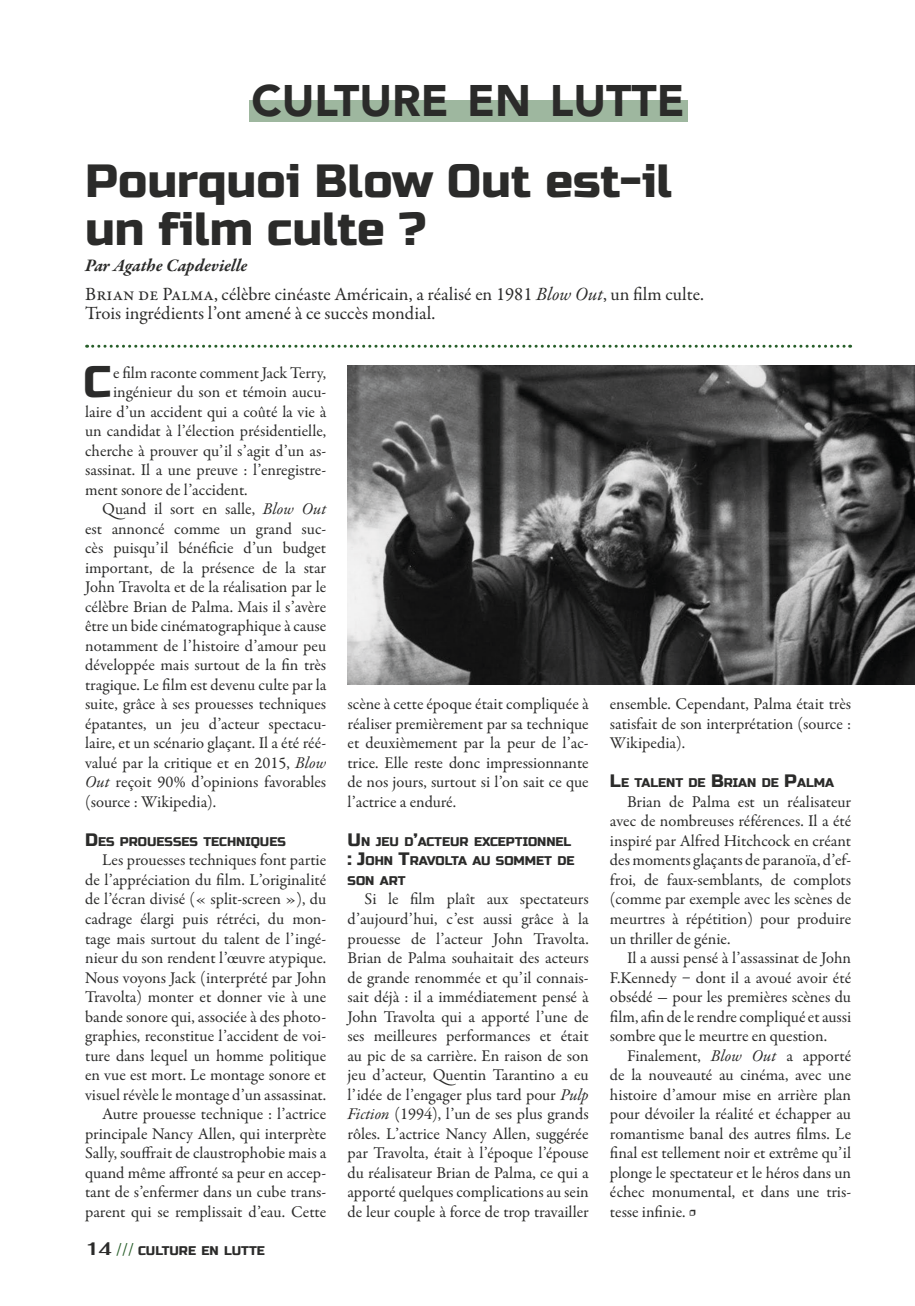
<style>
.page{position:relative;width:915px;height:1306px;background:#fff}
.page>*{position:absolute;margin:0;border:0;box-sizing:border-box;transform-origin:0 0}
.t1{font:46.5px/48px "Russo One";color:#2b2b2a}
.t2{font:44.4px "Russo One";color:#2b2b2a}
.t3{font:900 44.1px "Avenir";color:#2b2b2a}
.t4{font:18.75px/19.5px "Garamond Premr Pro";color:#2b2b2a}
.t5{font:italic 700 18px "Garamond Premr Pro";color:#2b2b2a}
.t6{font:16.5px/19.5px "Garamond Premr Pro";letter-spacing:.005em;color:#2b2b2a;text-align:justify}
.t7{font:12.6px/19.5px "Russo One";color:#2b2b2a}
.s1{font-style:italic}
.s2{font-size:18px}
.s3{font-family:"Fahkwang";font-weight:700;font-size:18px}
.s4{font-family:"Minion Pro";font-size:18px;color:#275e29}
.s5{font-family:"Minion Pro"}
</style>
<div class="page">
<div style="left:249px;top:100px;width:438px;height:22px;background:#9eb79f"></div>
<svg style="left:87px;top:345px;width:763px;height:3px"></svg>
<img style="left:347px;top:366px;width:567px;height:319px">
<h3 class="t3" style="left:251px;top:63px;width:29px">CULTURE</h3>
<h3 class="t3" style="left:467px;top:63px;width:110px">EN LUTTE</h3>
<h1 class="t1" style="left:85px;top:158px;width:588px">Pourquoi Blow Out est-il un film culte ?</h1>
<p class="t5" style="left:85px;top:254px;width:164px">Par Agathe Capdevielle</p>
<p class="t4" style="left:85px;top:284px;width:620px">Brian de Palma, célèbre cinéaste Américain, a réalisé en 1981 <span class="s1">Blow Out</span>, un film culte.<br>Trois ingrédients l’ont amené à ce succès mondial.</p>
<h2 class="t2" style="left:83px;top:356px;width:29px">C</h2>
<p class="t6" style="left:113px;top:363px;width:214px">e film raconte comment Jack Terry,</p>
<p class="t6" style="left:113px;top:383px;width:215px">ingénieur du son et témoin aucu-</p>
<p class="t6" style="left:85px;top:402px;width:242px">laire d’un accident qui a coûté la vie à</p>
<p class="t6" style="left:85px;top:422px;width:242px">un candidat à l’élection présidentielle,</p>
<p class="t6" style="left:85px;top:441px;width:242px">cherche à prouver qu’il s’agit d’un as-</p>
<p class="t6" style="left:85px;top:461px;width:242px">sassinat. Il a une preuve : l’enregistre-</p>
<p class="t6" style="left:85px;top:480px;width:164px">ment sonore de l’accident.</p>
<p class="t6" style="left:102px;top:500px;width:225px">Quand il sort en salle, <span class="s1">Blow Out</span></p>
<p class="t6" style="left:85px;top:519px;width:242px">est annoncé comme un grand suc-</p>
<p class="t6" style="left:85px;top:539px;width:242px">cès puisqu’il bénéficie d’un budget</p>
<p class="t6" style="left:85px;top:558px;width:242px">important, de la présence de la star</p>
<p class="t6" style="left:85px;top:578px;width:242px">John Travolta et de la réalisation par le</p>
<p class="t6" style="left:85px;top:597px;width:242px">célèbre Brian de Palma. Mais il s’avère</p>
<p class="t6" style="left:85px;top:617px;width:242px">être un bide cinématographique à cause</p>
<p class="t6" style="left:85px;top:636px;width:242px">notamment de l’histoire d’amour peu</p>
<p class="t6" style="left:85px;top:656px;width:242px">développée mais surtout de la fin très</p>
<p class="t6" style="left:85px;top:675px;width:243px">tragique. Le film est devenu culte par la</p>
<p class="t6" style="left:85px;top:695px;width:242px">suite, grâce à ses prouesses techniques</p>
<p class="t6" style="left:85px;top:714px;width:242px">épatantes, un jeu d’acteur spectacu-</p>
<p class="t6" style="left:85px;top:734px;width:242px">laire, et un scénario glaçant. Il a été réé-</p>
<p class="t6" style="left:85px;top:753px;width:242px">valué par la critique et en 2015, <span class="s1">Blow</span></p>
<p class="t6" style="left:85px;top:773px;width:242px"><span class="s1">Out</span> reçoit 90% d’opinions favorables</p>
<p class="t6" style="left:85px;top:792px;width:133px">(source : Wikipedia).</p>
<p class="t7" style="left:85px;top:832px;width:201px"><span class="s2">D</span>ES PROUESSES TECHNIQUES</p>
<p class="t6" style="left:85px;top:851px;width:242px;text-align:right">Les prouesses techniques font partie de l’appréciation du film. L’originalité de l’écran divisé (« split-screen »), du cadrage élargi puis rétréci, du mon&shy;tage mais surtout du talent de l’ingé&shy;nieur du son rendent l’œuvre atypique.<br>Nous voyons Jack (interprété par John Travolta) monter et donner vie à une bande sonore qui, associée à des photo&shy;graphies, reconstitue l’accident de voi&shy;ture dans lequel un homme politique en vue est mort. Le montage sonore et visuel révèle le montage d’un assassinat.<br>Autre prouesse technique : l’actrice principale Nancy Allen, qui interprète Sally, souffrait de claustrophobie mais a quand même affronté sa peur en accep&shy;tant de s’enfermer dans un cube trans&shy;parent qui se remplissait d’eau. Cette</p>
<p class="t7" style="left:85px;top:1241px;width:181px"><span class="s3">14</span> <span class="s4">///</span> CULTURE EN LUTTE</p>
<p class="t6" style="left:347px;top:695px;width:242px">scène à cette époque était compliquée à réaliser premièrement par sa technique et deuxièmement par la peur de l’ac&shy;trice. Elle reste donc impressionnante de nos jours, surtout si l’on sait ce que l’actrice a enduré.</p>
<p class="t7" style="left:347px;top:832px;width:228px"><span class="s2">U</span> N JEU D<span class="s2">’</span>ACTEUR EXCEPTIONNEL <span class="s2">: J</span>OHN <span class="s2">T</span>RAVOLTA AU SOMMET DE<br>SON ART</p>
<p class="t6" style="left:347px;top:890px;width:243px;text-indent:17px">Si le film plaît aux spectateurs d’aujourd’hui, c’est aussi grâce à la prouesse de l’acteur John Travolta.<br>Brian de Palma souhaitait des acteurs de grande renommée et qu’il connais&shy;sait déjà : il a immédiatement pensé à John Travolta qui a apporté l’une de ses meilleures performances et était au pic de sa carrière. En raison de son jeu d’acteur, Quentin Tarantino a eu l’idée de l’engager plus tard pour <span class="s1">Pulp Fiction</span> (1994), l’un de ses plus grands rôles. L’actrice Nancy Allen, suggérée par Travolta, était à l’époque l’épouse du réalisateur Brian de Palma, ce qui a apporté quelques complications au sein de leur couple à force de trop travailler</p>
<p class="t6" style="left:609px;top:695px;width:242px">ensemble. Cependant, Palma était très satisfait de son interprétation (source :<br>Wikipedia).</p>
<p class="t7" style="left:609px;top:773px;width:225px"><span class="s2">L</span>E TALENT DE <span class="s2">B</span>RIAN DE <span class="s2">P</span>ALMA</p>
<p class="t6" style="left:609px;top:792px;width:242px;text-indent:17px">Brian de Palma est un réalisateur avec de nombreuses références. Il a été inspiré par Alfred Hitchcock en créant des moments glaçants de paranoïa, d’ef&shy;froi, de faux-semblants, de complots (comme par exemple avec les scènes de meurtres à répétition) pour produire un thriller de génie.</p>
<p class="t6" style="left:609px;top:948px;width:242px;text-indent:17px">Il a aussi pensé à l’assassinat de John F.Kennedy – dont il a avoué avoir été obsédé - pour les premières scènes du film, afin de le rendre compliqué et aussi sombre que le meurtre en question.</p>
<p class="t6" style="left:609px;top:1046px;width:242px;text-indent:17px">Finalement, <span class="s1">Blow Out</span> a apporté de la nouveauté au cinéma, avec une histoire d’amour mise en arrière plan pour dévoiler la réalité et échapper au romantisme banal des autres films. Le final est tellement noir et extrême qu’il plonge le spectateur et le héros dans un échec monumental, et dans une tris&shy;tesse infinie. <span class="s5">•</span></p>
</div>
